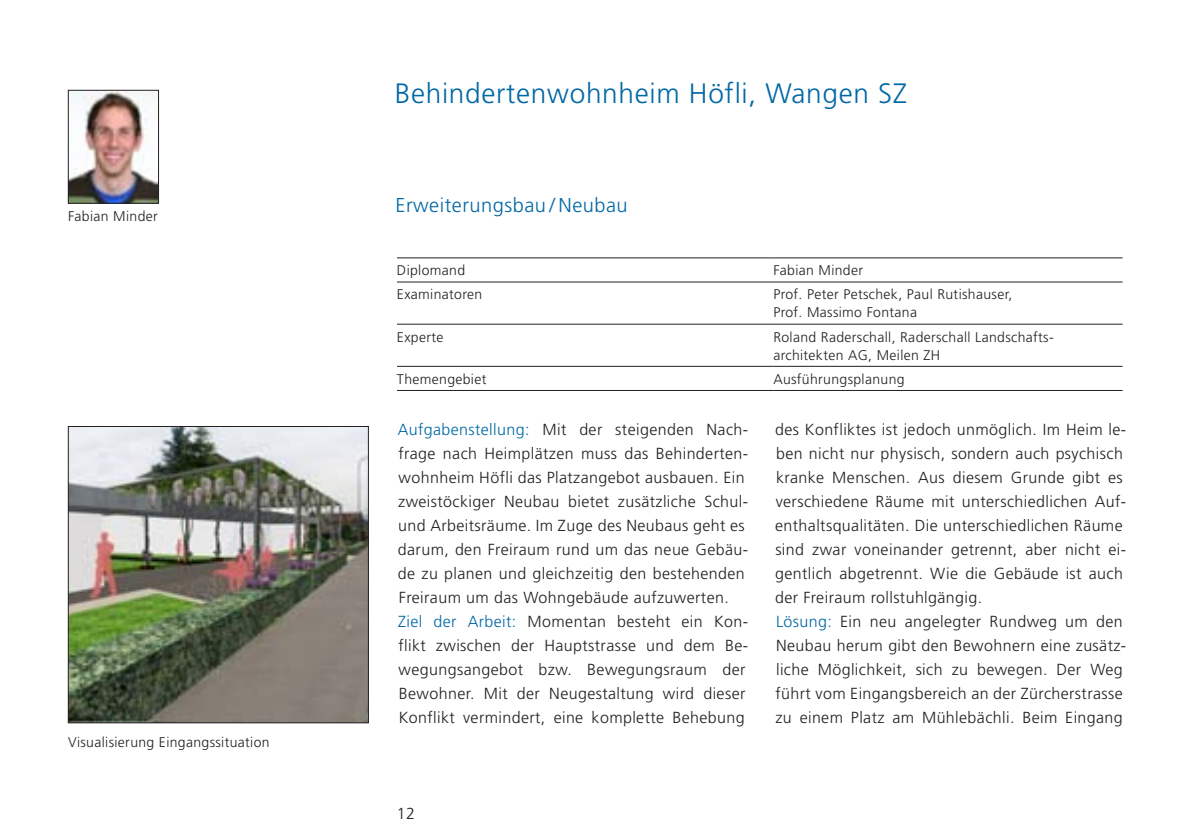
<style>
.page{position:relative;width:1191px;height:840px;background:#fff}
.page>*{position:absolute;margin:0;border:0;box-sizing:border-box;transform-origin:0 0}
.t1{font:300 28px "Frutiger";letter-spacing:.025em;color:#0068a5}
.t2{font:300 20px "Frutiger";letter-spacing:.025em;color:#0068a5}
.t3{font:300 16px/24px "Frutiger";letter-spacing:.025em;color:#231f20}
.t4{font:300 14px/18px "Frutiger";letter-spacing:.025em;color:#231f20}
.s1{color:#0068a5}
</style>
<div class="page">
<img style="left:70px;top:428px;width:297px;height:292px">
<div style="left:68px;top:426px;width:301px;height:296px;border:1px solid #231f20"></div>
<img style="left:70px;top:92px;width:87px;height:109px">
<div style="left:68px;top:90px;width:91px;height:113px;border:1px solid #231f20"></div>
<hr style="left:397px;top:257px;width:376px;height:1px;background:#231f20">
<hr style="left:773px;top:257px;width:349px;height:1px;background:#231f20">
<hr style="left:397px;top:281px;width:376px;height:1px;background:#231f20">
<hr style="left:773px;top:281px;width:349px;height:1px;background:#231f20">
<hr style="left:397px;top:323px;width:376px;height:1px;background:#231f20">
<hr style="left:773px;top:323px;width:349px;height:1px;background:#231f20">
<hr style="left:397px;top:366px;width:376px;height:1px;background:#231f20">
<hr style="left:773px;top:366px;width:349px;height:1px;background:#231f20">
<hr style="left:397px;top:390px;width:376px;height:1px;background:#231f20">
<hr style="left:773px;top:390px;width:349px;height:1px;background:#231f20">
<p class="t4" style="left:68px;top:207px;width:91px">Fabian Minder</p>
<p class="t4" style="left:68px;top:733px;width:203px">Visualisierung Eingangssituation</p>
<h1 class="t1" style="left:395px;top:78px;width:514px">Behindertenwohnheim Höfli, Wangen SZ</h1>
<p class="t2" style="left:395px;top:194px;width:234px">Erweiterungsbau / Neubau</p>
<p class="t4" style="left:397px;top:261px;width:70px">Diplomand</p>
<p class="t4" style="left:773px;top:261px;width:91px">Fabian Minder</p>
<p class="t4" style="left:397px;top:285px;width:87px">Examinatoren</p>
<p class="t4" style="left:773px;top:285px;width:240px">Prof. Peter Petschek, Paul Rutishauser,<br>Prof. Massimo Fontana</p>
<p class="t4" style="left:397px;top:328px;width:48px">Experte</p>
<p class="t4" style="left:773px;top:328px;width:282px">Roland Raderschall, Raderschall Landschafts&shy;architekten AG, Meilen ZH</p>
<p class="t4" style="left:397px;top:370px;width:91px">Themengebiet</p>
<p class="t4" style="left:773px;top:370px;width:133px">Ausführungsplanung</p>
<p class="t3" style="left:398px;top:417px;width:352px"><span class="s1">Aufgabenstellung:</span> Mit der steigenden Nach&shy;frage nach Heimplätzen muss das Behinderten&shy;wohnheim Höfli das Platzangebot ausbauen. Ein zweistöckiger Neubau bietet zusätzliche Schul&shy;und Arbeitsräume. Im Zuge des Neubaus geht es darum, den Freiraum rund um das neue Gebäu&shy;de zu planen und gleichzeitig den bestehenden Freiraum um das Wohngebäude aufzuwerten.<br><span class="s1">Ziel der Arbeit:</span> Momentan besteht ein Kon&shy;flikt zwischen der Hauptstrasse und dem Be&shy;wegungsangebot bzw. Bewegungsraum der Bewohner. Mit der Neugestaltung wird dieser Konflikt vermindert, eine komplette Behebung</p>
<p class="t3" style="left:775px;top:417px;width:353px">des Konfliktes ist jedoch unmöglich. Im Heim le&shy;ben nicht nur physisch, sondern auch psychisch kranke Menschen. Aus diesem Grunde gibt es verschiedene Räume mit unterschiedlichen Auf&shy;enthaltsqualitäten. Die unterschiedlichen Räume sind zwar voneinander getrennt, aber nicht ei&shy;gentlich abgetrennt. Wie die Gebäude ist auch der Freiraum rollstuhlgängig.<br><span class="s1">Lösung:</span> Ein neu angelegter Rundweg um den Neubau herum gibt den Bewohnern eine zusätz&shy;liche Möglichkeit, sich zu bewegen. Der Weg führt vom Eingangsbereich an der Zürcherstrasse zu einem Platz am Mühlebächli. Beim Eingang</p>
<p class="t3" style="left:397px;top:801px;width:20px">12</p>
</div>
